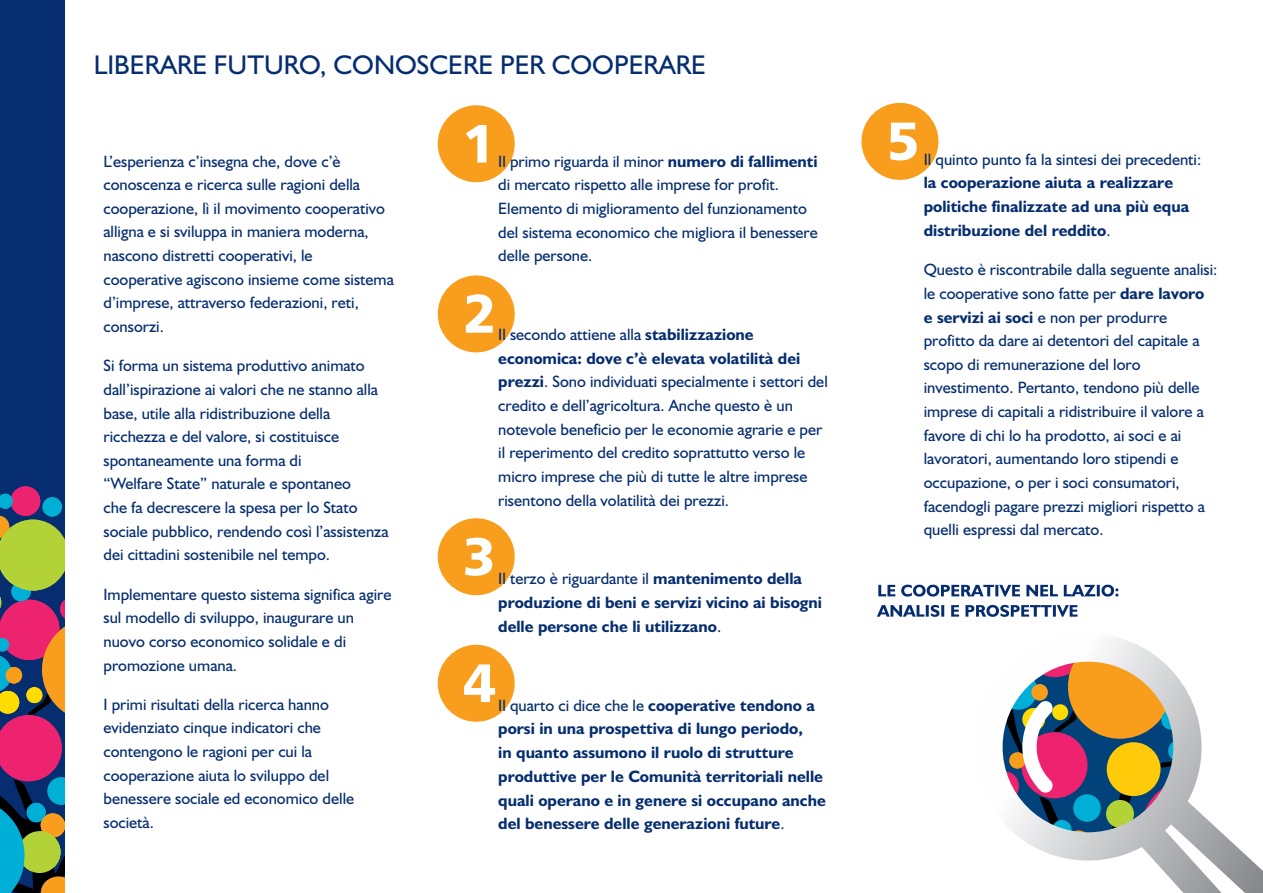
<style>
.page{position:relative;width:1263px;height:893px;background:#fff}
.page>*{position:absolute;margin:0;border:0;box-sizing:border-box;transform-origin:0 0}
.t1{font:54.15px "Humanist 777 BT Black B";color:#fff}
.t2{font:27.15px "Humanist 521 BT";color:#052d6f}
.t3{font:16.5px/23.5px "Humanist 521 BT";color:#052d6f}
.t4{font:700 16.5px/23.7px "Humanist 521 BT";color:#052d6f}
.s1{font-weight:400}
.s2{font-weight:700}
</style>
<div class="page">
<div style="left:438px;top:105px;width:77px;height:77px;background:#f89e1c;border-radius:50%"></div>
<div style="left:861px;top:103px;width:77px;height:77px;background:#f89e1c;border-radius:50%"></div>
<div style="left:438px;top:275px;width:77px;height:77px;background:#f89e1c;border-radius:50%"></div>
<div style="left:438px;top:518px;width:77px;height:77px;background:#f89e1c;border-radius:50%"></div>
<div style="left:438px;top:645px;width:77px;height:77px;background:#f89e1c;border-radius:50%"></div>
<svg style="left:878px;top:585px;width:240px;height:12px"></svg>
<svg style="left:877px;top:605px;width:200px;height:12px"></svg>
<svg style="left:1002px;top:637px;width:261px;height:256px"></svg>
<div style="left:0;top:0;width:65px;height:893px;background:#052d6f"></div>
<div style="left:11px;top:486px;width:29px;height:30px;background:#ee236f;border-radius:50%"></div>
<div style="left:43px;top:497px;width:19px;height:20px;background:#00afd5;border-radius:50%"></div>
<svg style="left:0;top:494px;width:13px;height:15px"></svg>
<svg style="left:0;top:516px;width:65px;height:377px"></svg>
<h2 class="t2" style="left:94px;top:54px;width:614px">LIBERARE FUTURO, CONOSCERE PER COOPERARE</h2>
<p class="t3" style="left:103px;top:151px;width:292px">L’esperienza c’insegna che, dove c’è conoscenza e ricerca sulle ragioni della cooperazione, lì il movimento cooperativo alligna e si sviluppa in maniera moderna, nascono distretti cooperativi, le cooperative agiscono insieme come sistema d’imprese, attraverso federazioni, reti, consorzi.</p>
<p class="t3" style="left:103px;top:355px;width:287px">Si forma un sistema produttivo animato dall’ispirazione ai valori che ne stanno alla base, utile alla ridistribuzione della ricchezza e del valore, si costituisce spontaneamente una forma di<br>“Welfare State” naturale e spontaneo<br>che fa decrescere la spesa per lo Stato sociale pubblico, rendendo così l’assistenza dei cittadini sostenibile nel tempo.</p>
<p class="t3" style="left:103px;top:584px;width:289px">Implementare questo sistema significa agire sul modello di sviluppo, inaugurare un nuovo corso economico solidale e di promozione umana.</p>
<p class="t3" style="left:103px;top:694px;width:252px">I primi risultati della ricerca hanno evidenziato cinque indicatori che contengono le ragioni per cui la cooperazione aiuta lo sviluppo del benessere sociale ed economico delle società.</p>
<h1 class="t1" style="left:463px;top:121px;width:35px">1</h1>
<h1 class="t1" style="left:886px;top:119px;width:35px">5</h1>
<p class="t3" style="left:924px;top:148px;width:279px">Il quinto punto fa la sintesi dei precedenti:</p>
<p class="t4" style="left:924px;top:172px;width:267px">la cooperazione aiuta a realizzare politiche finalizzate ad una più equa distribuzione del reddito<span class="s1">.</span></p>
<p class="t3" style="left:924px;top:259px;width:295px">Questo è riscontrabile dalla seguente analisi: le cooperative sono fatte per <span class="s2">dare lavoro<br>e servizi ai soci</span> e non per produrre profitto da dare ai detentori del capitale a scopo di remunerazione del loro investimento. Pertanto, tendono più delle imprese di capitali a ridistribuire il valore a favore di chi lo ha prodotto, ai soci e ai lavoratori, aumentando loro stipendi e occupazione, o per i soci consumatori, facendogli pagare prezzi migliori rispetto a quelli espressi dal mercato.</p>
<p class="t3" style="left:498px;top:151px;width:321px">Il primo riguarda il minor <span class="s2">numero di fallimenti </span>di mercato rispetto alle imprese for profit.<br>Elemento di miglioramento del funzionamento del sistema economico che migliora il benessere delle persone.</p>
<h1 class="t1" style="left:463px;top:292px;width:35px">2</h1>
<p class="t3" style="left:498px;top:324px;width:331px">Il secondo attiene alla <span class="s2">stabilizzazione economica: dove c’è elevata volatilità dei prezzi</span>. Sono individuati specialmente i settori del credito e dell’agricoltura. Anche questo è un notevole beneficio per le economie agrarie e per il reperimento del credito soprattutto verso le micro imprese che più di tutte le altre imprese risentono della volatilità dei prezzi.</p>
<h1 class="t1" style="left:463px;top:534px;width:35px">3</h1>
<p class="t4" style="left:498px;top:568px;width:325px"><span class="s1">Il terzo è riguardante il</span> mantenimento della produzione di beni e servizi vicino ai bisogni delle persone che li utilizzano<span class="s1">.</span></p>
<h1 class="t1" style="left:463px;top:661px;width:35px">4</h1>
<p class="t4" style="left:498px;top:695px;width:329px"><span class="s1">Il quarto ci dice che le</span> cooperative tendono a porsi in una prospettiva di lungo periodo,<br>in quanto assumono il ruolo di strutture produttive per le Comunità territoriali nelle quali operano e in genere si occupano anche del benessere delle generazioni future<span class="s1">.</span></p>
</div>
